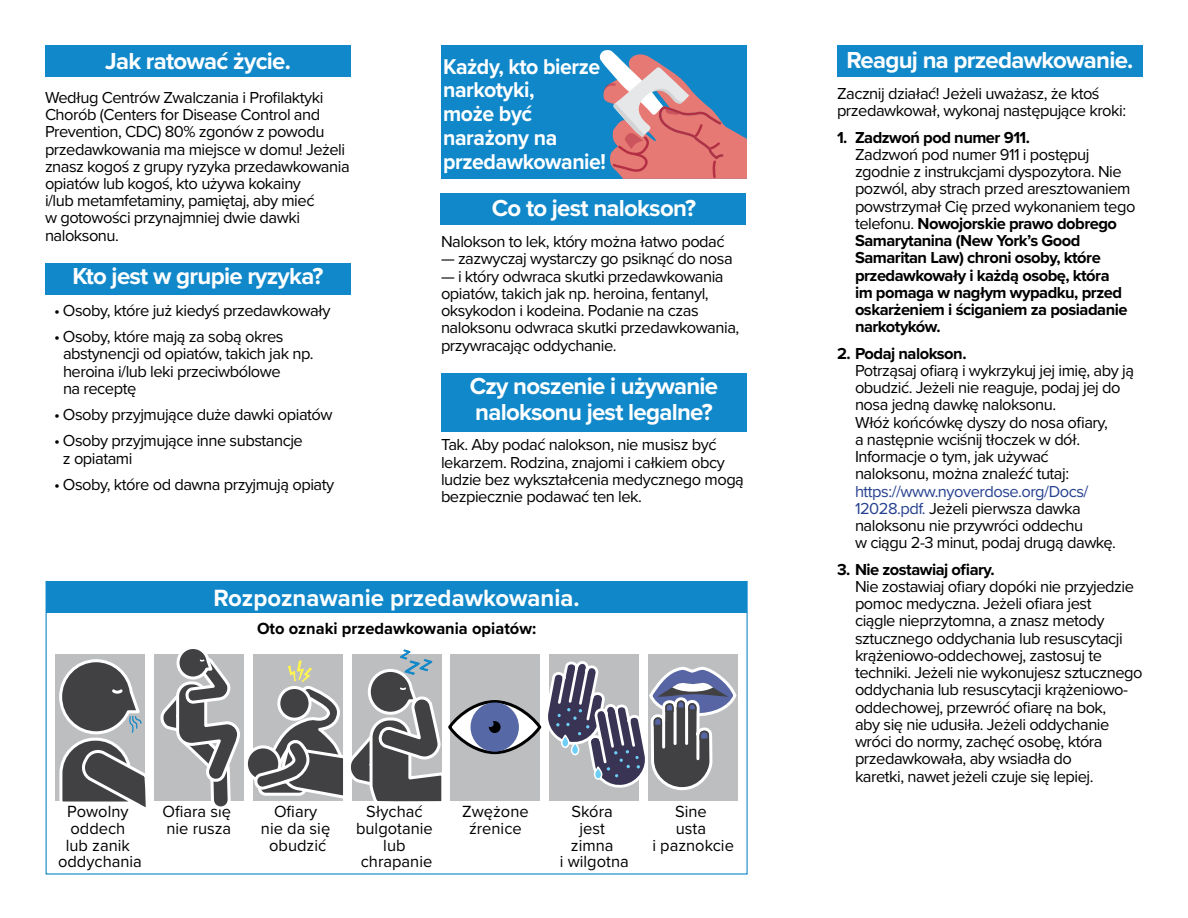
<style>
.page{position:relative;width:1188px;height:918px;background:#fff}
.page>*{position:absolute;margin:0;border:0;box-sizing:border-box;transform-origin:0 0}
.t1{font:700 24.3px "Proxima Nova";color:#fff}
.subhead{font:700 24px/25.5px "Proxima Nova";letter-spacing:-.03em;color:#fff}
.t2{font:700 22.2px/23.7px "Proxima Nova";letter-spacing:-.02em;color:#fff;scale:.96 1}
.t3{font:16.8px/16.8px "Proxima Nova";color:#000;text-align:center}
.t4{font:700 16.8px "Proxima Nova";color:#000}
.hanging_indent{font:16.5px/17.2px "Proxima Nova";letter-spacing:-.03em;color:#000}
.text{font:16.5px/17.2px "Proxima Nova";letter-spacing:-.03em;color:#000}
.hanging_indent-2{font:700 16.5px/17.2px "Proxima Nova";letter-spacing:-.03em;color:#000}
.s1{font-weight:400}
.s2{color:#25408f}
</style>
<div class="page">
<div style="left:45px;top:45px;width:306px;height:31px;background:#1188c9"></div>
<div style="left:45px;top:263px;width:306px;height:32px;background:#1188c9"></div>
<div style="left:440px;top:193px;width:306px;height:31px;background:#1188c9"></div>
<div style="left:837px;top:45px;width:306px;height:32px;background:#1188c9"></div>
<div style="left:441px;top:373px;width:306px;height:59px;background:#1188c9"></div>
<div style="left:46px;top:582px;width:701px;height:31px;background:#0f87c9"></div>
<div style="left:55px;top:655px;width:90px;height:146px;background:#bcbec0"></div>
<div style="left:154px;top:655px;width:90px;height:146px;background:#bcbec0"></div>
<svg style="left:59px;top:659px;width:87px;height:148px"></svg>
<svg style="left:160px;top:581px;width:82px;height:226px"></svg>
<svg style="left:246px;top:747px;width:34px;height:34px"></svg>
<div style="left:245px;top:745px;width:36px;height:37px;border:3px solid #fff;border-radius:50%"></div>
<div style="left:442px;top:45px;width:305px;height:133px;background:#0f87c9"></div>
<svg style="left:598px;top:50px;width:149px;height:129px"></svg>
<svg style="left:254px;top:649px;width:484px;height:153px"></svg>
<p class="subhead" style="left:105px;top:48px;width:187px">Jak ratować życie.</p>
<p class="text" style="left:45px;top:88px;width:306px">Według Centrów Zwalczania i Profilaktyki Chorób (Centers for Disease Control and Prevention, CDC) 80% zgonów z powodu przedawkowania ma miejsce w domu! Jeżeli znasz kogoś z grupy ryzyka przedawkowania opiatów lub kogoś, kto używa kokainy<br>i/lub metamfetaminy, pamiętaj, aby mieć<br>w gotowości przynajmniej dwie dawki naloksonu.</p>
<p class="subhead" style="left:72px;top:263px;width:253px">Kto jest w grupie ryzyka?</p>
<p class="hanging_indent" style="left:54px;top:301px;width:278px">• Osoby, które już kiedyś przedawkowały</p>
<p class="hanging_indent" style="left:63px;top:327px;width:252px;text-indent:-9px">• Osoby, które mają za sobą okres abstynencji od opiatów, takich jak np. heroina i/lub leki przeciwbólowe<br>na receptę</p>
<p class="hanging_indent" style="left:54px;top:405px;width:280px">• Osoby przyjmujące duże dawki opiatów</p>
<p class="hanging_indent" style="left:63px;top:431px;width:241px;text-indent:-9px">• Osoby przyjmujące inne substancje z opiatami</p>
<p class="hanging_indent" style="left:54px;top:475px;width:282px">• Osoby, które od dawna przyjmują opiaty</p>
<p class="t2" style="left:443px;top:54px;width:171px">Każdy, kto bierze narkotyki,<br>może być narażony na przedawkowanie!</p>
<p class="subhead" style="left:492px;top:195px;width:206px">Co to jest nalokson?</p>
<p class="text" style="left:441px;top:232px;width:285px">Nalokson to lek, który można łatwo podać</p>
<p class="text" style="left:441px;top:250px;width:293px">— zazwyczaj wystarczy go psiknąć do nosa</p>
<p class="text" style="left:441px;top:267px;width:300px">— i który odwraca skutki przedawkowania opiatów, takich jak np. heroina, fentanyl, oksykodon i kodeina. Podanie na czas naloksonu odwraca skutki przedawkowania, przywracając oddychanie.</p>
<p class="subhead" style="left:470px;top:373px;width:250px">Czy noszenie i używanie naloksonu jest legalne?</p>
<p class="text" style="left:441px;top:436px;width:305px">Tak. Aby podać nalokson, nie musisz być lekarzem. Rodzina, znajomi i całkiem obcy ludzie bez wykształcenia medycznego mogą bezpiecznie podawać ten lek.</p>
<p class="t1" style="left:213px;top:580px;width:368px">Rozpoznawanie przedawkowania.</p>
<p class="t4" style="left:257px;top:616px;width:281px">Oto oznaki przedawkowania opiatów:</p>
<p class="t3" style="left:162px;top:802px;width:70px;text-align:left">Ofiara się nie rusza</p>
<p class="t3" style="left:356px;top:802px;width:78px">Słychać bulgotanie lub chrapanie</p>
<p class="t3" style="left:560px;top:802px;width:70px">Skóra jest zimna<br>i wilgotna</p>
<p class="t3" style="left:58px;top:802px;width:85px">Powolny oddech<br>lub zanik oddychania</p>
<p class="t3" style="left:261px;top:802px;width:71px">Ofiary nie da się obudzić</p>
<p class="t3" style="left:462px;top:802px;width:68px">Zwężone źrenice</p>
<p class="t3" style="left:652px;top:802px;width:83px">Sine<br>usta<br>i paznokcie</p>
<p class="subhead" style="left:847px;top:47px;width:288px">Reaguj na przedawkowanie.</p>
<p class="text" style="left:837px;top:84px;width:291px">Zacznij działać! Jeżeli uważasz, że ktoś przedawkował, wykonaj następujące kroki:</p>
<p class="hanging_indent-2" style="left:837px;top:128px;width:195px">1. Zadzwoń pod numer 911.</p>
<p class="hanging_indent-2" style="left:855px;top:145px;width:282px"><span class="s1">Zadzwoń pod numer 911 i postępuj zgodnie z instrukcjami dyspozytora. Nie pozwól, aby strach przed aresztowaniem powstrzymał Cię przed wykonaniem tego telefonu.</span> Nowojorskie prawo dobrego Samarytanina (New York’s Good Samaritan Law) chroni osoby, które przedawkowały i każdą osobę, która<br>im pomaga w nagłym wypadku, przed oskarżeniem i ściganiem za posiadanie narkotyków.</p>
<p class="hanging_indent-2" style="left:837px;top:344px;width:131px">2. Podaj nalokson.</p>
<p class="hanging_indent" style="left:855px;top:361px;width:281px">Potrząsaj ofiarą i wykrzykuj jej imię, aby ją obudzić. Jeżeli nie reaguje, podaj jej do nosa jedną dawkę naloksonu.<br>Włóż końcówkę dyszy do nosa ofiary,<br>a następnie wciśnij tłoczek w dół.<br>Informacje o tym, jak używać<br>naloksonu, można znaleźć tutaj: <span class="s2">https://www.nyoverdose.org/Docs/ 12028.pdf.</span> Jeżeli pierwsza dawka naloksonu nie przywróci oddechu<br>w ciągu 2-3 minut, podaj drugą dawkę.</p>
<p class="hanging_indent-2" style="left:837px;top:560px;width:159px">3. Nie zostawiaj ofiary.</p>
<p class="hanging_indent" style="left:855px;top:577px;width:289px">Nie zostawiaj ofiary dopóki nie przyjedzie pomoc medyczna. Jeżeli ofiara jest<br>ciągle nieprzytomna, a znasz metody sztucznego oddychania lub resuscytacji krążeniowo-oddechowej, zastosuj te techniki. Jeżeli nie wykonujesz sztucznego oddychania lub resuscytacji krążeniowo&shy;oddechowej, przewróć ofiarę na bok,<br>aby się nie udusiła. Jeżeli oddychanie wróci do normy, zachęć osobę, która przedawkowała, aby wsiadła do<br>karetki, nawet jeżeli czuje się lepiej.</p>
</div>
